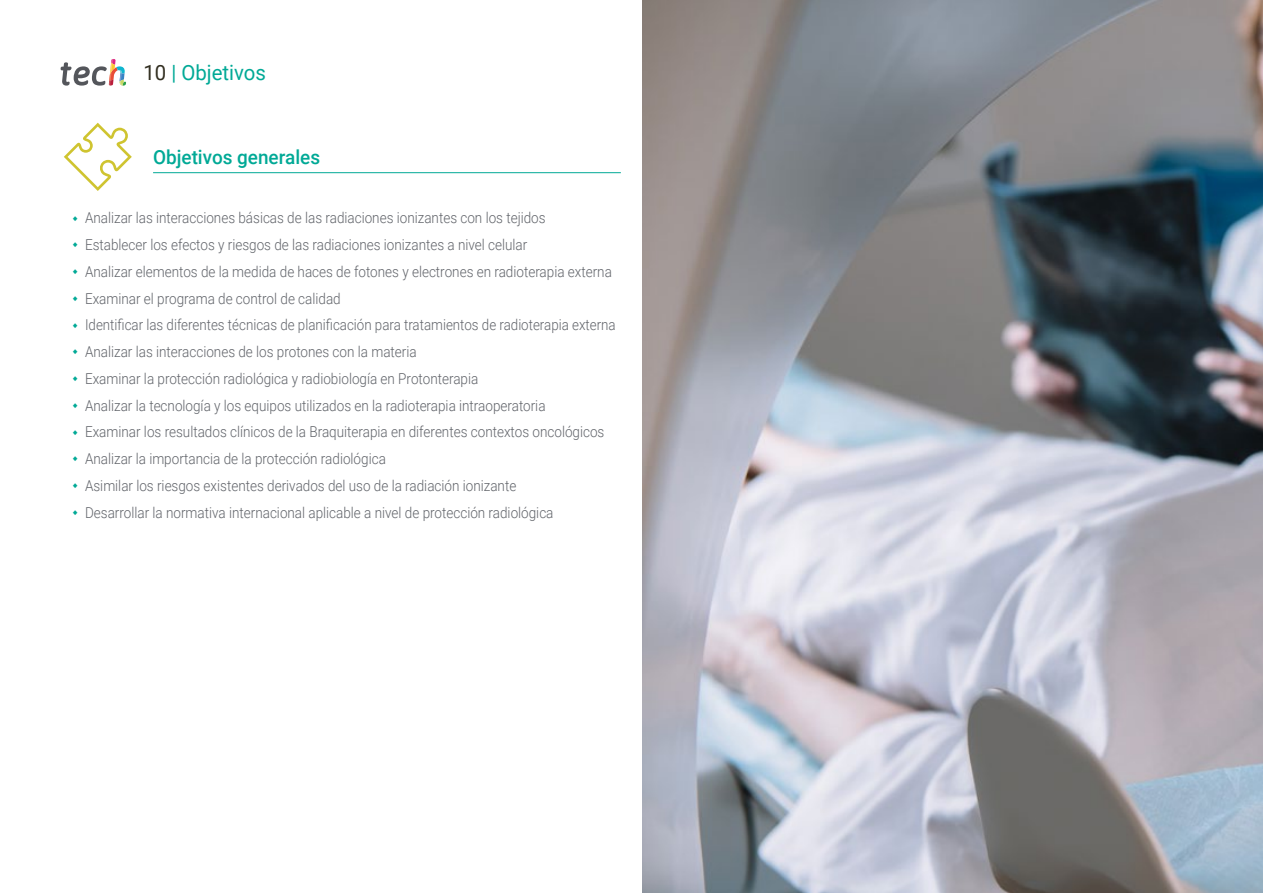
<style>
.page{position:relative;width:1263px;height:893px;background:#fff}
.page>*{position:absolute;margin:0;border:0;box-sizing:border-box;transform-origin:0 0}
.t1{font:21px "Roboto";color:#00a996}
.t2{font:500 19.5px "Roboto";color:#00a996}
.t3{font:300 15px/26.7px "Roboto";color:#61646a;scale:.9 1}
.s1{color:#312e20}
</style>
<div class="page">
<hr style="left:153px;top:172px;width:468px;height:1px;background:#00a996">
<svg style="left:64px;top:123px;width:68px;height:68px"></svg>
<img style="left:642px;top:0;width:621px;height:893px">
<svg style="left:61px;top:59px;width:65px;height:27px"></svg>
<h1 class="t1" style="left:144px;top:57px;width:124px"><span class="s1">10</span> | Objetivos</h1>
<h2 class="t2" style="left:153px;top:144px;width:169px">Objetivos generales</h2>
<p class="t3" style="left:85px;top:204px;width:591px">Analizar las interacciones básicas de las radiaciones ionizantes con los tejidos<br>Establecer los efectos y riesgos de las radiaciones ionizantes a nivel celular<br>Analizar elementos de la medida de haces de fotones y electrones en radioterapia externa Examinar el programa de control de calidad<br>Identificar las diferentes técnicas de planificación para tratamientos de radioterapia externa Analizar las interacciones de los protones con la materia<br>Examinar la protección radiológica y radiobiología en Protonterapia<br>Analizar la tecnología y los equipos utilizados en la radioterapia intraoperatoria<br>Examinar los resultados clínicos de la Braquiterapia en diferentes contextos oncológicos Analizar la importancia de la protección radiológica<br>Asimilar los riesgos existentes derivados del uso de la radiación ionizante<br>Desarrollar la normativa internacional aplicable a nivel de protección radiológica</p>
</div>
